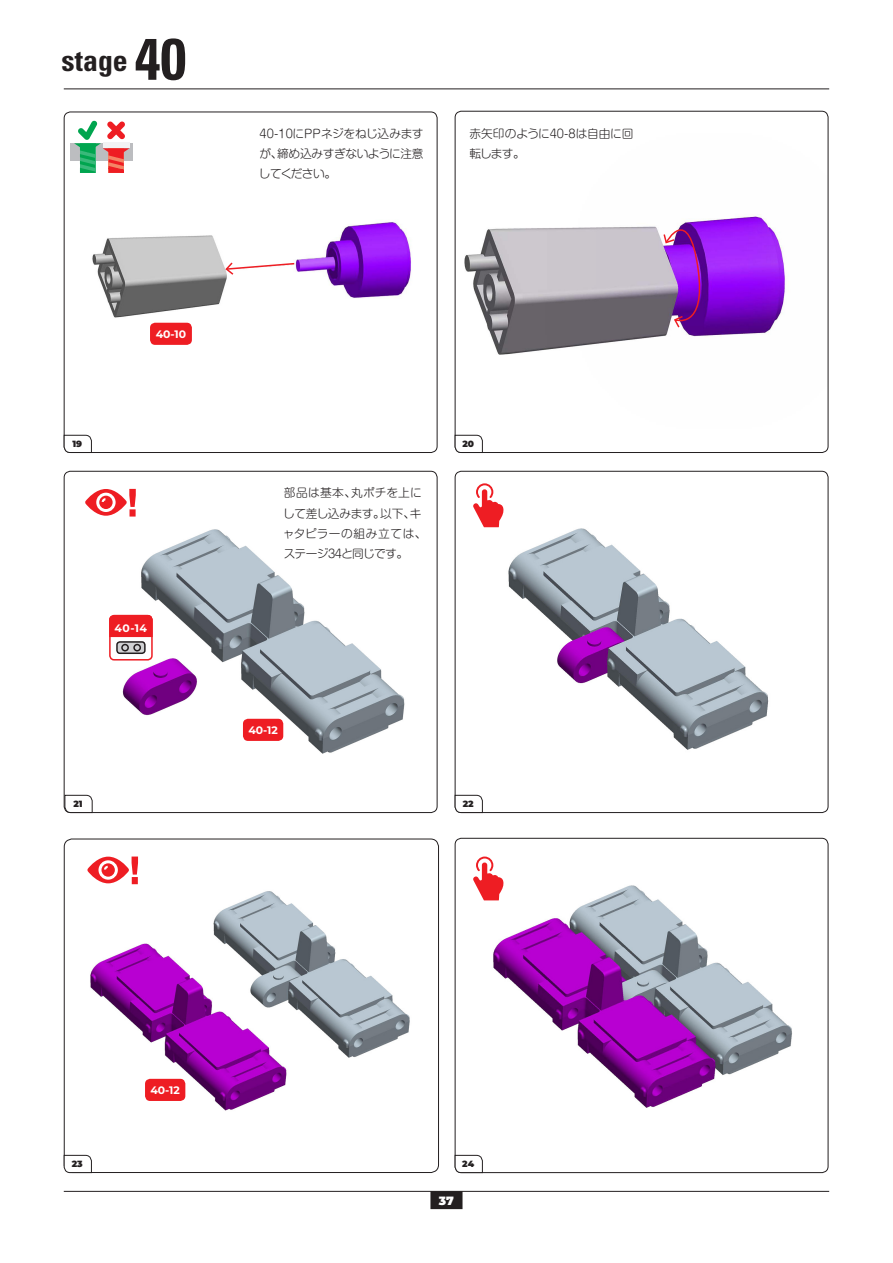
<style>
.page{position:relative;width:893px;height:1263px;background:#fff}
.page>*{position:absolute;margin:0;border:0;box-sizing:border-box;transform-origin:0 0}
.t1{font:700 condensed 29.7px "Univers LT Std";color:#231f20}
.t2{font:900 12px "Montserrat";color:#fff}
.Body_Copy{font:300 11.7px/20.2px "Shin M Go Pr 6";letter-spacing:-.02em;color:#231f20}
.t3{font:700 10.8px "Montserrat";color:#fff}
.t4{font:900 9px "Montserrat";color:#231f20}
.s1{font-size:58.5px}
</style>
<div class="page">
<div style="left:430px;top:1191px;width:32px;height:18px;background:#231f20"></div>
<hr style="left:64px;top:1191px;width:765px;height:1px;background:#231f20">
<hr style="left:64px;top:89px;width:765px;height:1px;background:#231f20">
<img style="left:64px;top:840px;width:374px;height:331px">
<div style="left:64px;top:838px;width:375px;height:335px;border:1px solid #231f20;border-radius:8px"></div>
<img style="left:455px;top:838px;width:373px;height:334px">
<div style="left:455px;top:838px;width:373px;height:335px;border:1px solid #231f20;border-radius:6px"></div>
<svg style="left:87px;top:856px;width:51px;height:28px"></svg>
<img style="left:110px;top:516px;width:327px;height:296px">
<div style="left:64px;top:471px;width:373px;height:342px;border:1px solid #231f20;border-radius:6px"></div>
<img style="left:455px;top:471px;width:373px;height:341px">
<div style="left:455px;top:471px;width:373px;height:342px;border:1px solid #231f20;border-radius:6px"></div>
<div style="left:110px;top:616px;width:42px;height:44px;background:#fff;border-radius:4px"></div>
<div style="left:109px;top:615px;width:44px;height:45px;border:2px solid #ee1d23;border-radius:4px"></div>
<svg style="left:109px;top:615px;width:44px;height:22px"></svg>
<svg style="left:117px;top:642px;width:28px;height:11px"></svg>
<div style="left:116px;top:641px;width:30px;height:13px;border:2px solid #231f20;border-radius:3px"></div>
<div style="left:121px;top:644px;width:8px;height:7px;border:2px solid #231f20;border-radius:50%"></div>
<div style="left:133px;top:644px;width:8px;height:7px;border:2px solid #231f20;border-radius:50%"></div>
<img style="left:455px;top:111px;width:373px;height:341px">
<div style="left:455px;top:111px;width:373px;height:342px;border:1px solid #231f20;border-radius:6px"></div>
<svg style="left:454px;top:794px;width:29px;height:19px"></svg>
<svg style="left:454px;top:434px;width:29px;height:19px"></svg>
<svg style="left:64px;top:794px;width:29px;height:19px"></svg>
<img style="left:64px;top:115px;width:373px;height:230px">
<div style="left:64px;top:112px;width:373px;height:341px;border:1px solid #231f20;border-radius:6px"></div>
<svg style="left:63px;top:434px;width:29px;height:19px"></svg>
<svg style="left:63px;top:1154px;width:29px;height:19px"></svg>
<svg style="left:454px;top:1154px;width:29px;height:19px"></svg>
<svg style="left:224px;top:261px;width:72px;height:15px"></svg>
<div style="left:150px;top:323px;width:42px;height:22px;background:#ee1d23;border-radius:5px"></div>
<div style="left:71px;top:143px;width:62px;height:18px;background:#bcbdc0"></div>
<svg style="left:74px;top:121px;width:56px;height:52px"></svg>
<svg style="left:662px;top:201px;width:46px;height:131px"></svg>
<svg style="left:85px;top:489px;width:51px;height:27px"></svg>
<svg style="left:472px;top:483px;width:32px;height:44px"></svg>
<svg style="left:472px;top:856px;width:32px;height:44px"></svg>
<div style="left:243px;top:719px;width:40px;height:22px;background:#ee1d23;border-radius:5px"></div>
<div style="left:145px;top:1079px;width:40px;height:22px;background:#ee1d23;border-radius:5px"></div>
<p class="t1" style="left:62px;top:43px;width:126px">stage <span class="s1">40</span></p>
<p class="t4" style="left:72px;top:437px;width:11px">19</p>
<p class="t3" style="left:156px;top:326px;width:32px">40-10</p>
<p class="t3" style="left:115px;top:620px;width:34px">40-14</p>
<p class="t4" style="left:73px;top:797px;width:11px">21</p>
<p class="Body_Copy" style="left:259px;top:123px;width:166px;text-align:justify">40-10にPPネジをねじ込みますが、締め込みすぎないように注意してください。</p>
<p class="Body_Copy" style="left:469px;top:123px;width:165px">赤矢印のように40-8は自由に回転します。</p>
<p class="Body_Copy" style="left:283px;top:482px;width:145px">部品は基本、丸ポチを上にして差し込みます。以下、キャタピラーの組み立ては、ステージ34と同じです。</p>
<p class="t4" style="left:462px;top:437px;width:13px">20</p>
<p class="t3" style="left:248px;top:722px;width:31px">40-12</p>
<p class="t4" style="left:463px;top:797px;width:12px">22</p>
<p class="t3" style="left:150px;top:1082px;width:31px">40-12</p>
<p class="t4" style="left:72px;top:1157px;width:12px">23</p>
<p class="t4" style="left:462px;top:1157px;width:13px">24</p>
<p class="t2" style="left:439px;top:1191px;width:17px">37</p>
</div>
